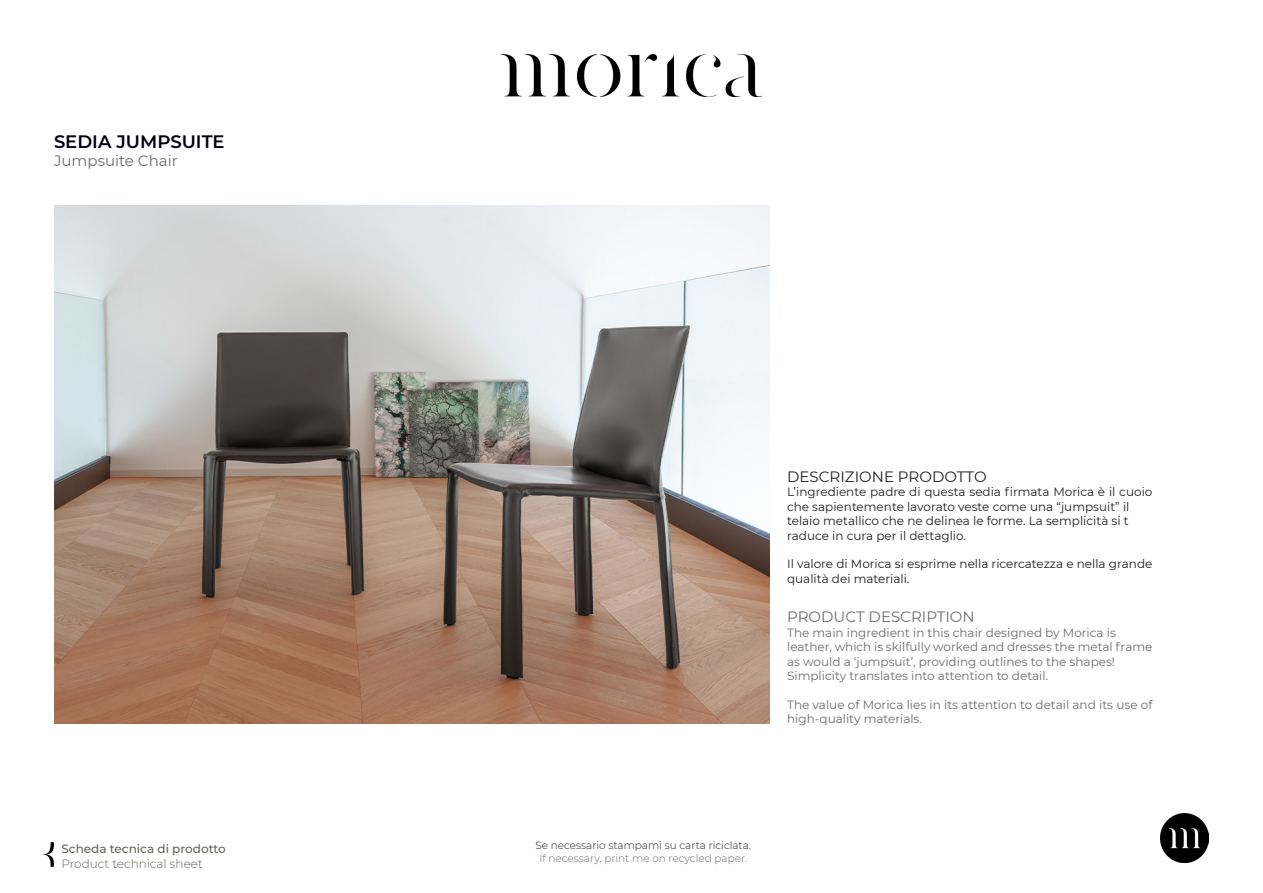
<style>
.page{position:relative;width:1263px;height:893px;background:#fff}
.page>*{position:absolute;margin:0;border:0;box-sizing:border-box;transform-origin:0 0}
.t1{font:600 18px "Montserrat";color:#000111}
.t2{font:15px "Montserrat";color:#6c6d70}
.t3{font:15px "Montserrat";color:#231f20}
.t4{font:12px/14.4px "Montserrat";color:#6c6d70}
.t5{font:12px/14.4px "Montserrat";color:#231f20}
.t6{font:500 12px "Montserrat";color:#656357}
.t7{font:300 12px "Montserrat";color:#656357}
.t8{font:300 10.5px "Montserrat";color:#231f20}
.t9{font:300 10.5px "Montserrat";color:#6c6d70}
</style>
<div class="page">
<img style="left:1160px;top:814px;width:49px;height:48px">
<img style="left:502px;top:54px;width:259px;height:43px">
<img style="left:44px;top:843px;width:10px;height:24px">
<img style="left:54px;top:206px;width:715px;height:517px">
<p class="t1" style="left:54px;top:129px;width:172px">SEDIA JUMPSUITE</p>
<p class="t2" style="left:54px;top:151px;width:125px">Jumpsuite Chair</p>
<p class="t6" style="left:61px;top:841px;width:166px">Scheda tecnica di prodotto</p>
<p class="t7" style="left:61px;top:855px;width:143px">Product technical sheet</p>
<p class="t3" style="left:787px;top:466px;width:201px">DESCRIZIONE PRODOTTO</p>
<p class="t5" style="left:787px;top:484px;width:367px">L’ingrediente padre di questa sedia firmata Morica è il cuoio che sapientemente lavorato veste come una “jumpsuit” il</p>
<p class="t5" style="left:787px;top:513px;width:343px">telaio metallico che ne delinea le forme. La semplicità si t</p>
<p class="t5" style="left:787px;top:528px;width:180px">raduce in cura per il dettaglio.</p>
<p class="t5" style="left:787px;top:556px;width:367px">Il valore di Morica si esprime nella ricercatezza e nella grande qualità dei materiali.</p>
<p class="t2" style="left:787px;top:607px;width:189px">PRODUCT DESCRIPTION</p>
<p class="t4" style="left:787px;top:625px;width:330px">The main ingredient in this chair designed by Morica is</p>
<p class="t4" style="left:787px;top:639px;width:367px">leather, which is skilfully worked and dresses the metal frame as would a ‘jumpsuit’, providing outlines to the shapes!</p>
<p class="t4" style="left:787px;top:668px;width:263px">Simplicity translates into attention to detail.</p>
<p class="t4" style="left:787px;top:697px;width:367px">The value of Morica lies in its attention to detail and its use of high-quality materials.</p>
<p class="t8" style="left:535px;top:838px;width:217px">Se necessario stampami su carta riciclata.</p>
<p class="t9" style="left:539px;top:851px;width:209px">If necessary, print me on recycled paper.</p>
</div>
